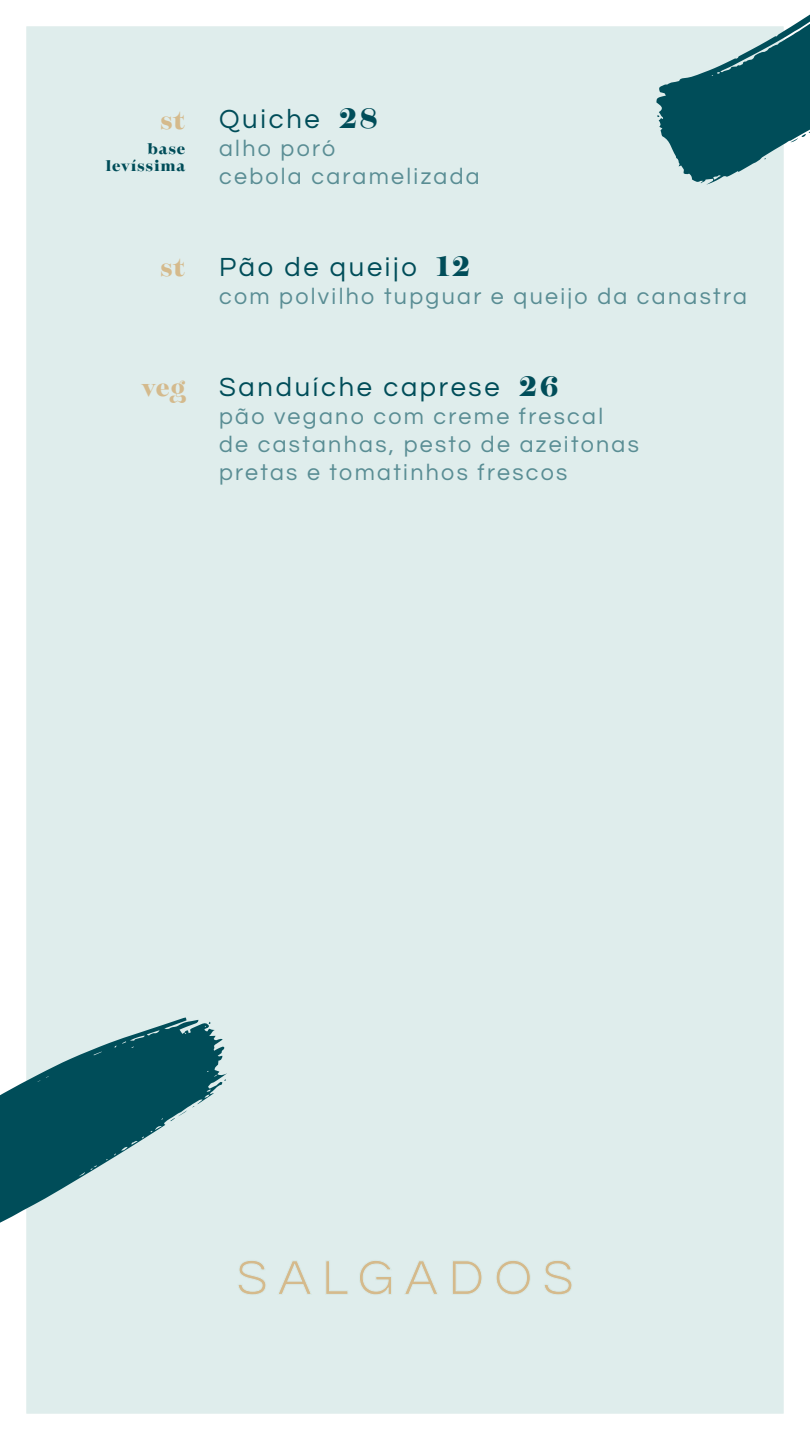
<style>
.page{position:relative;width:810px;height:1440px;background:#fff}
.page>*{position:absolute;margin:0;border:0;box-sizing:border-box;transform-origin:0 0}
.t1{font:27.3px "Questrial";letter-spacing:.1em;color:#004d59}
.t2{font:900 24.15px "Temeraire Display";color:#d4ba8d}
.t3{font:900 24.15px "Temeraire Display";color:#d5ba8c}
.t4{font:23.25px/27.9px "Questrial";letter-spacing:.1em;color:rgb(0 77 89/.6)}
.t5{font:900 14.7px/17px "Temeraire Display";letter-spacing:.05em;color:#004d59;text-align:right}
.s1{font-family:"Temeraire Display";font-weight:900;font-size:29.03px}
.s2{font-family:"Temeraire Display";font-weight:900;font-size:24.15px;color:#d5ba8c}
</style>
<div class="page">
<div style="left:26px;top:26px;width:758px;height:1388px;background:#dfedec"></div>
<svg style="left:0;top:1018px;width:227px;height:276px;fill:#dfedec"></svg>
<svg style="left:656px;top:14px;width:154px;height:171px"></svg>
<p class="t3" style="left:160px;top:105px;width:27px">st</p>
<p class="t5" style="left:106px;top:140px;width:81px">base levíssima</p>
<p class="t1" style="left:219px;top:105px;width:160px">Quiche <span class="s1">28</span></p>
<p class="t4" style="left:219px;top:135px;width:262px">alho poró<br>cebola caramelizada</p>
<p class="t1" style="left:160px;top:253px;width:311px"><span class="s2">st</span> Pão de queijo <span class="s1">12</span></p>
<p class="t4" style="left:219px;top:283px;width:529px">com polvilho tupguar e queijo da canastra</p>
<p class="t2" style="left:141px;top:373px;width:46px">veg</p>
<p class="t1" style="left:219px;top:374px;width:341px">Sanduíche caprese <span class="s1">26</span></p>
<p class="t4" style="left:219px;top:403px;width:421px">pão vegano com creme frescal<br>de castanhas, pesto de azeitonas pretas e tomatinhos frescos</p>
</div>
